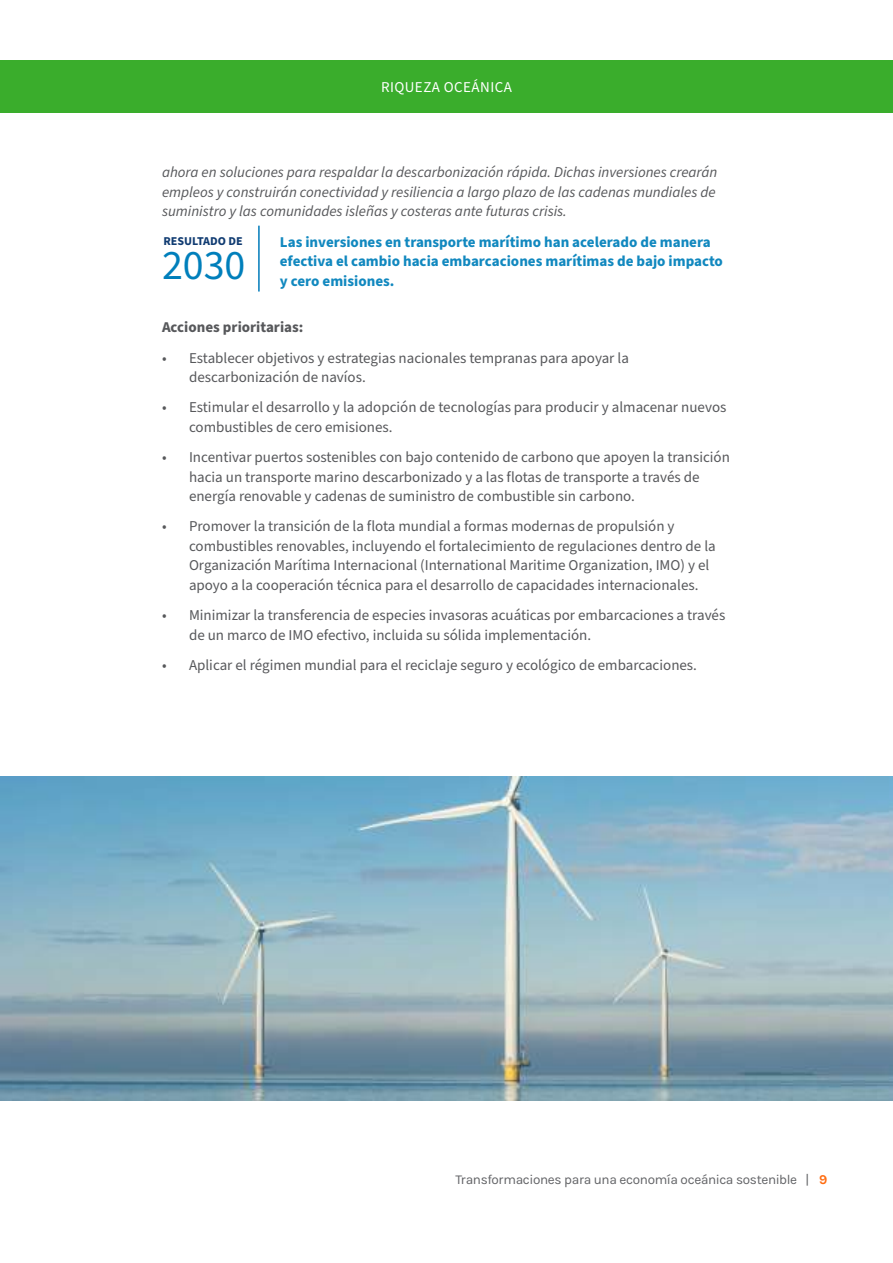
<style>
.page{position:relative;width:893px;height:1263px;background:#fff}
.page>*{position:absolute;margin:0;border:0;box-sizing:border-box;transform-origin:0 0}
.t1{font:42px "Source Sans Pro";color:#007fbb}
.t2{font:15px/19.5px "Source Sans Pro";color:#57585b}
.t3{font:italic 15px/19.5px "Source Sans Pro";color:#57585b}
.t4{font:700 15px/19.5px "Source Sans Pro";color:#1188bf}
.t5{font:700 15px "Source Sans Pro";color:#57585b}
.t6{font:15px "Source Sans Pro";letter-spacing:.03em;color:#fff}
.t7{font:13.5px "Karla";letter-spacing:-.025em;color:#626366}
.t8{font:700 12px "Source Sans Pro";color:#113c72}
.s1{font-weight:700;color:#ff6c10}
</style>
<div class="page">
<div style="left:0;top:61px;width:893px;height:52px;background:#3aad2c"></div>
<img style="left:0;top:776px;width:893px;height:324px">
<hr style="left:258px;top:226px;width:2px;height:66px;background:#007bba">
<p class="t6" style="left:381px;top:77px;width:132px">RIQUEZA OCEÁNICA</p>
<p class="t3" style="left:162px;top:163px;width:557px">ahora en soluciones para respaldar la descarbonización rápida. Dichas inversiones crearán empleos y construirán conectividad y resiliencia a largo plazo de las cadenas mundiales de suministro y las comunidades isleñas y costeras ante futuras crisis.</p>
<p class="t4" style="left:280px;top:232px;width:444px">Las inversiones en transporte marítimo han acelerado de manera efectiva el cambio hacia embarcaciones marítimas de bajo impacto y cero emisiones.</p>
<p class="t5" style="left:162px;top:317px;width:143px">Acciones prioritarias:</p>
<p class="t2" style="left:189px;top:348px;width:441px;text-indent:-27px">• Establecer objetivos y estrategias nacionales tempranas para apoyar la descarbonización de navíos.</p>
<p class="t2" style="left:189px;top:398px;width:539px;text-indent:-27px">• Estimular el desarrollo y la adopción de tecnologías para producir y almacenar nuevos combustibles de cero emisiones.</p>
<p class="t2" style="left:189px;top:448px;width:542px;text-indent:-27px">• Incentivar puertos sostenibles con bajo contenido de carbono que apoyen la transición hacia un transporte marino descarbonizado y a las flotas de transporte a través de energía renovable y cadenas de suministro de combustible sin carbono.</p>
<p class="t2" style="left:189px;top:517px;width:528px;text-indent:-27px">• Promover la transición de la flota mundial a formas modernas de propulsión y combustibles renovables, incluyendo el fortalecimiento de regulaciones dentro de la Organización Marítima Internacional (International Maritime Organization, IMO) y el apoyo a la cooperación técnica para el desarrollo de capacidades internacionales.</p>
<p class="t2" style="left:189px;top:606px;width:538px;text-indent:-27px">• Minimizar la transferencia de especies invasoras acuáticas por embarcaciones a través de un marco de IMO efectivo, incluida su sólida implementación.</p>
<p class="t2" style="left:162px;top:656px;width:536px">• Aplicar el régimen mundial para el reciclaje seguro y ecológico de embarcaciones.</p>
<p class="t8" style="left:164px;top:233px;width:81px">RESULTADO DE</p>
<h1 class="t1" style="left:162px;top:237px;width:85px">2030</h1>
<p class="t7" style="left:455px;top:1172px;width:373px">Transformaciones para una economía oceánica sostenible | <span class="s1">9</span></p>
</div>
